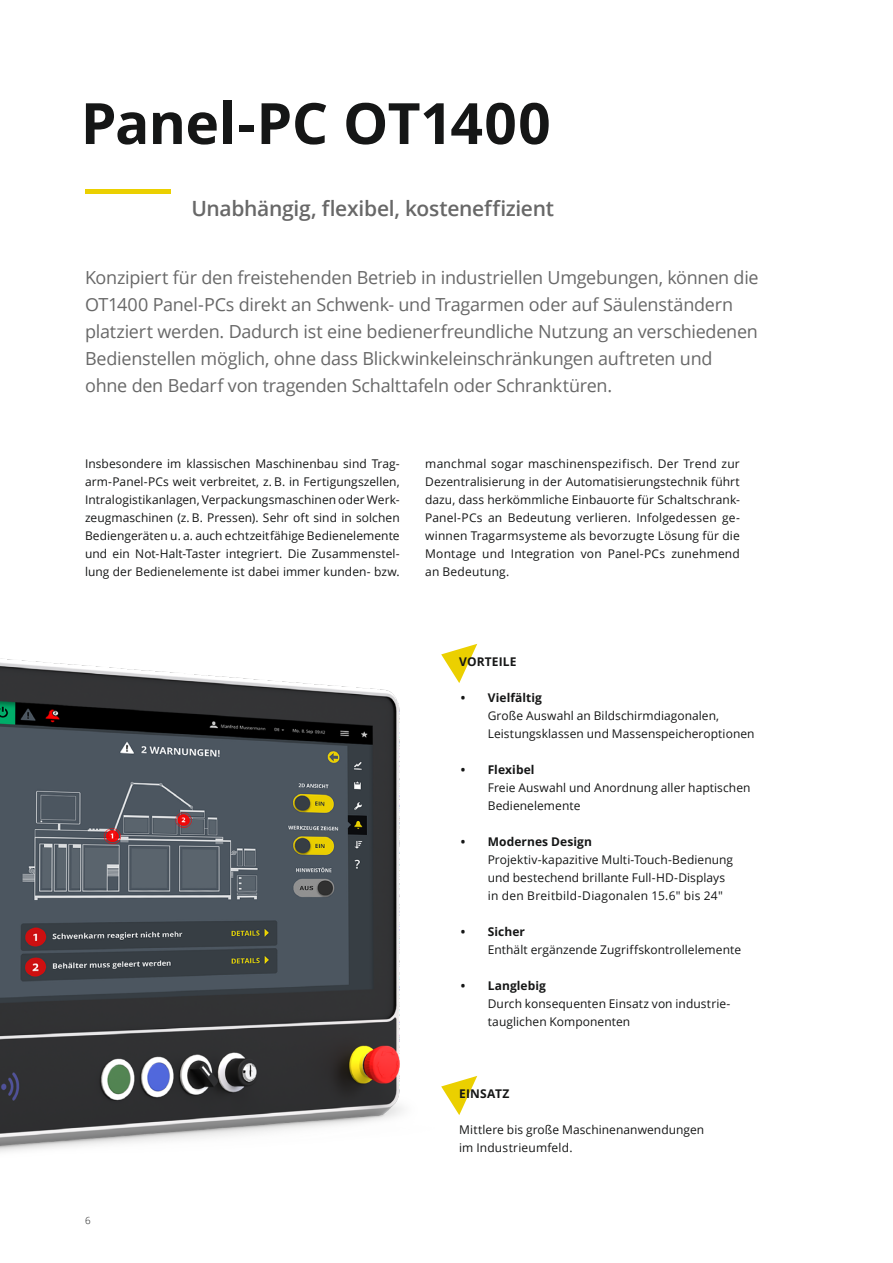
<style>
.page{position:relative;width:893px;height:1263px;background:#fff}
.page>*{position:absolute;margin:0;border:0;box-sizing:border-box;transform-origin:0 0}
.t1{font:700 57px "Open Sans";letter-spacing:-.01em;color:#151616}
.t2{font:600 21px "Open Sans";letter-spacing:-.015em;color:#686868}
.t3{font:18px/27px "Open Sans";letter-spacing:-.015em;color:#686868}
.t4{font:12px/18px "Open Sans";letter-spacing:.005em;color:#151616}
.t5{font:700 12px "Open Sans";letter-spacing:.01em;color:#151616}
.t6{font:300 9.75px "Open Sans";color:#151616}
</style>
<div class="page">
<img style="left:0;top:644px;width:478px;height:508px">
<hr style="left:85px;top:189px;width:85px;height:4px;background:#ebd000">
<svg style="left:441px;top:644px;width:36px;height:39px"></svg>
<svg style="left:441px;top:1076px;width:36px;height:39px"></svg>
<h1 class="t1" style="left:81px;top:84px;width:471px">Panel-PC OT1400</h1>
<h2 class="t2" style="left:191px;top:194px;width:364px">Unabhängig, flexibel, kosteneffizient</h2>
<p class="t3" style="left:85px;top:263px;width:675px">Konzipiert für den freistehenden Betrieb in industriellen Umgebungen, können die OT1400 Panel-PCs direkt an Schwenk- und Tragarmen oder auf Säulenständern platziert werden. Dadurch ist eine bedienerfreundliche Nutzung an verschiedenen Bedienstellen möglich, ohne dass Blickwinkeleinschränkungen auftreten und ohne den Bedarf von tragenden Schalttafeln oder Schranktüren.</p>
<p class="t4" style="left:85px;top:454px;width:316px;text-align:justify">Insbesondere im klassischen Maschinenbau sind Trag&shy;arm-Panel-PCs weit verbreitet, z. B. in Fertigungszellen, Intralogistikanlagen, Verpackungsmaschinen oder Werk&shy;zeugmaschinen (z. B. Pressen). Sehr oft sind in solchen Bediengeräten u. a. auch echtzeitfähige Bedienelemente und ein Not-Halt-Taster integriert. Die Zusammenstel&shy;lung der Bedienelemente ist dabei immer kunden- bzw.</p>
<p class="t4" style="left:425px;top:454px;width:316px;text-align:justify">manchmal sogar maschinenspezifisch. Der Trend zur Dezentralisierung in der Automatisierungstechnik führt dazu, dass herkömmliche Einbauorte für Schaltschrank-Panel-PCs an Bedeutung verlieren. Infolgedessen ge&shy;winnen Tragarmsysteme als bevorzugte Lösung für die Montage und Integration von Panel-PCs zunehmend an Bedeutung.</p>
<p class="t5" style="left:459px;top:653px;width:59px">VORTEILE</p>
<p class="t5" style="left:461px;top:689px;width:83px">• Vielfältig</p>
<p class="t4" style="left:488px;top:706px;width:268px">Große Auswahl an Bildschirmdiagonalen,<br>Leistungsklassen und Massenspeicheroptionen</p>
<p class="t5" style="left:461px;top:761px;width:75px">• Flexibel</p>
<p class="t4" style="left:488px;top:778px;width:264px">Freie Auswahl und Anordnung aller haptischen<br>Bedienelemente</p>
<p class="t5" style="left:461px;top:833px;width:133px">• Modernes Design</p>
<p class="t4" style="left:488px;top:850px;width:247px">Projektiv-kapazitive Multi-Touch-Bedienung und bestechend brillante Full-HD-Displays in den Breitbild-Diagonalen 15.6″ bis 24″</p>
<p class="t5" style="left:461px;top:923px;width:66px">• Sicher</p>
<p class="t4" style="left:488px;top:940px;width:255px">Enthält ergänzende Zugriffskontrollelemente</p>
<p class="t5" style="left:461px;top:977px;width:87px">• Langlebig</p>
<p class="t4" style="left:488px;top:994px;width:244px">Durch konsequenten Einsatz von industrie&shy;tauglichen Komponenten</p>
<p class="t6" style="left:85px;top:1214px;width:7px">6</p>
<p class="t5" style="left:459px;top:1085px;width:52px">EINSATZ</p>
<p class="t4" style="left:459px;top:1120px;width:246px">Mittlere bis große Maschinenanwendungen im Industrieumfeld.</p>
</div>
